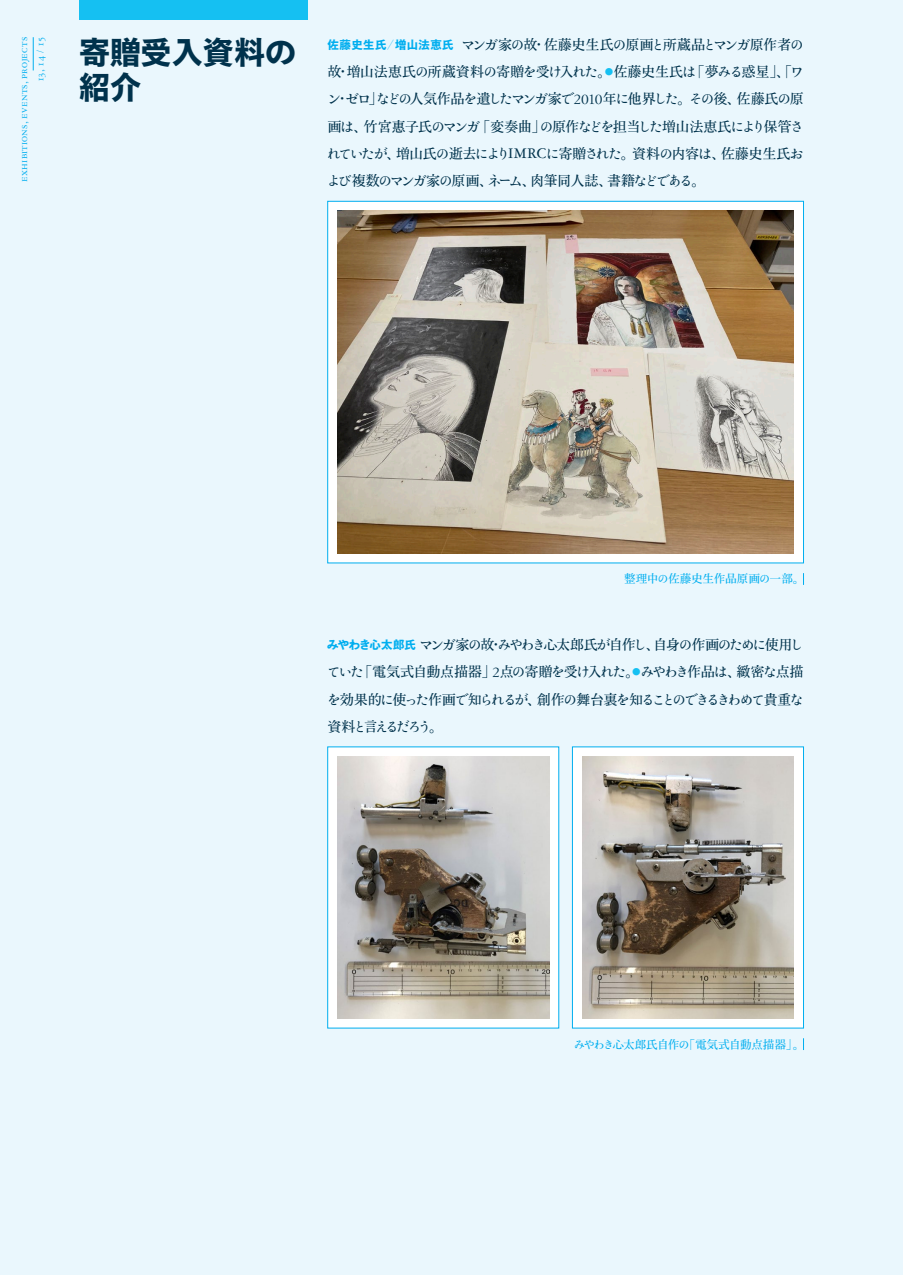
<style>
.page{position:relative;width:903px;height:1275px;background:#eaf7fd}
.page>*{position:absolute;margin:0;border:0;box-sizing:border-box;transform-origin:0 0}
.t1{font:800 30.97px/34.6px "Yu Go Std N";color:#00324c}
.t2{font:14.17px/27.3px "OT NIS SMS4 N";letter-spacing:-.135em;color:#00324c;text-align:justify}
.t3{font:11.72px "OT NIS SMS4 N";letter-spacing:-.06em;color:#00aeef}
.t4{font:11.72px "OT NIS SMS4 N";letter-spacing:-.04em;color:#00aeef}
.t5{font:10.85px/16.4px "Garamond 3 LT Std";letter-spacing:.02em;color:#00aeef;text-align:right}
.s1{font-family:"Yu Go Sh Kana"}
.s2{font-family:"Yu Go Std N";font-weight:800;font-size:11.38px;color:#00aeef}
.s3{font-family:"Gothic MB101 Pr 6 N";font-weight:300;font-size:11.38px;color:#00aeef}
.s4{font-family:"Ryumin Pr 6 N";font-weight:300}
.s5{font-family:"Garamond 3 LT Std";font-size:15.75px}
.s6{font-family:"Yu Go Sh Kana";font-weight:800;font-size:11.38px;color:#00aeef}
</style>
<div class="page">
<div style="left:79px;top:0;width:229px;height:20px;background:#15c0f2"></div>
<div style="left:327px;top:747px;width:232px;height:281px;background:#fff"></div>
<div style="left:572px;top:747px;width:232px;height:281px;background:#fff;border:1px solid #00aeef"></div>
<img style="left:337px;top:756px;width:212px;height:262px">
<img style="left:582px;top:756px;width:212px;height:262px">
<div style="left:327px;top:201px;width:477px;height:362px;background:#fff;border:1px solid #00aeef"></div>
<img style="left:337px;top:211px;width:457px;height:342px">
<svg style="left:803px;top:573px;width:1px;height:12px"></svg>
<svg style="left:803px;top:1038px;width:1px;height:12px"></svg>
<hr style="left:33px;top:37px;width:1px;height:33px;background:#00aeef">
<p class="t5" style="left:16px;top:182px;width:147px;rotate:-90deg">exhibitions, events, projects<br>13, 14 / 15</p>
<h1 class="t1" style="left:79px;top:36px;width:218px">寄贈受入資料<span class="s1">の</span>紹介</h1>
<p class="t2" style="left:327px;top:32px;width:479px"><span class="s2">佐藤史生氏</span><span class="s3">／</span><span class="s2">増山法恵氏</span> マンガ家の故・佐藤史生氏の原画と所蔵品とマンガ原作者の故・増山法恵氏の所蔵資料の寄贈を受け入れた。<sup>●</sup>佐藤史生氏は<span class="s4">「</span>夢みる惑星<span class="s4">」</span>、<span class="s4">「</span>ワン・ゼロ<span class="s4">」</span>などの人気作品を遺したマンガ家で<span class="s5">2010</span>年に他界した。その後、佐藤氏の原画は、竹宮惠子氏のマンガ<span class="s4">「</span>変奏曲<span class="s4">」</span>の原作などを担当した増山法恵氏により保管されていたが、増山氏の逝去により<span class="s5">IMRC</span>に寄贈された。資料の内容は、佐藤史生氏および複数のマンガ家の原画、ネーム、肉筆同人誌、書籍などである。</p>
<p class="t4" style="left:624px;top:573px;width:182px">整理中の佐藤史生作品原画の一部。</p>
<p class="t2" style="left:327px;top:632px;width:479px"><span class="s6">みやわき</span><span class="s2">心太郎氏</span>マンガ家の故・みやわき心太郎氏が自作し、自身の作画のために使用していた<span class="s4">「</span>電気式自動点描器<span class="s4">」</span><span class="s5">2</span>点の寄贈を受け入れた。<sup>●</sup>みやわき作品は、緻密な点描を効果的に使った作画で知られるが、創作の舞台裏を知ることのできるきわめて貴重な資料と言えるだろう。</p>
<p class="t3" style="left:574px;top:1038px;width:233px">みやわき心太郎氏自作の<span class="s4">「</span>電気式自動点描器<span class="s4">」</span>。</p>
</div>
